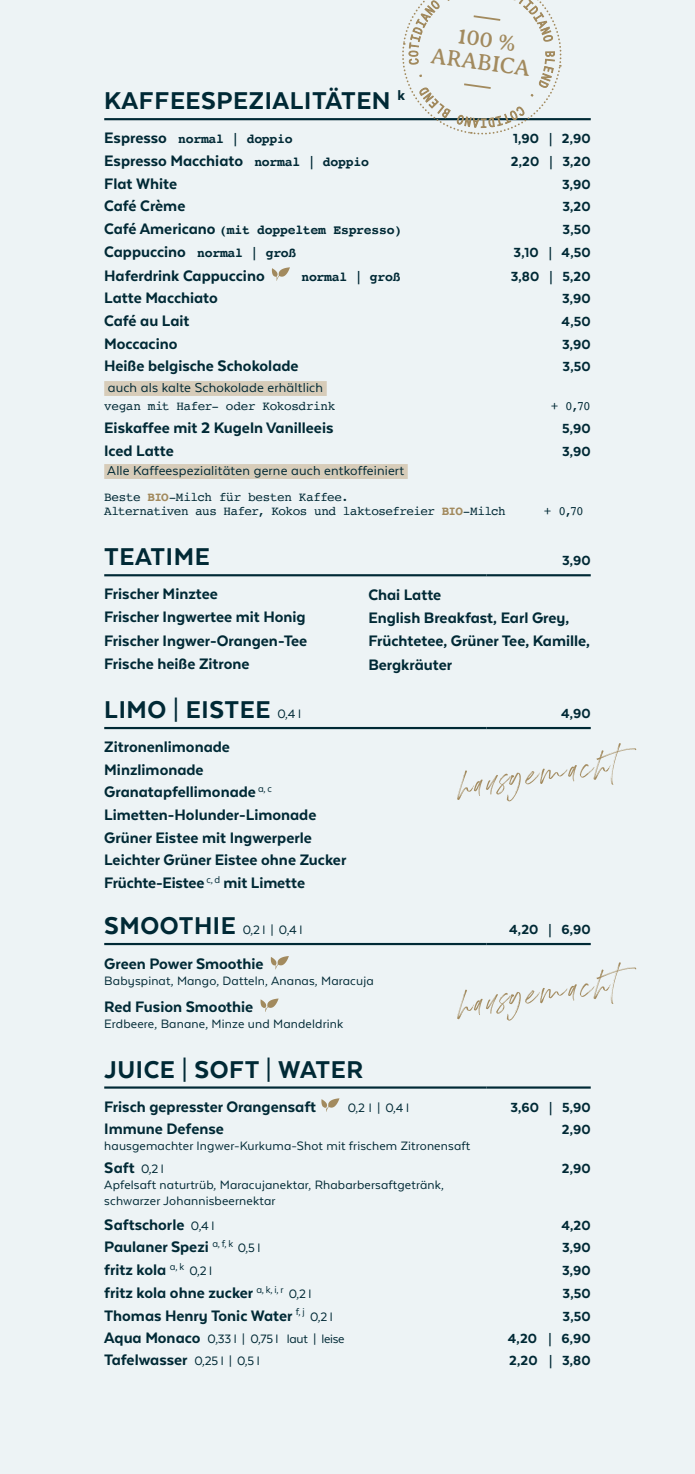
<style>
.page{position:relative;width:695px;height:1474px;background:#fff}
.page>*{position:absolute;margin:0;border:0;box-sizing:border-box;transform-origin:0 0}
.Hand_Detail{font:52.5px "Drama";color:#a28a5e}
.Head_Getränke{font:800 28px "Texta Alt";letter-spacing:.02em;color:#002935}
.t1{font:22.93px/22.9px "Averia Serif Libre";color:#a28a5e;text-align:center}
.Getränk{font:800 17.5px/23.6px "Texta Alt";color:#002935}
.Fließtext_XS{font:800 15.22px "Texta Alt";letter-spacing:.01em;color:#002935}
.Fließtext_XS-2{font:14.88px "Texta Alt";letter-spacing:.01em;color:#002935}
.Fließtext_XS-3{font:14px/15.8px "Texta Alt";letter-spacing:.01em;color:#002935}
.Getränk-2{font:14px "Texta Alt";letter-spacing:-.02em;color:#002935}
.Head_Getränke-2{font:14px "Texta Alt";color:#002935}
.Getränk-3{font:700 13.12px "Courier";letter-spacing:-.02em;color:#002935}
.Extra{font:12.6px/14px "Courier";letter-spacing:-.035em;color:#002935}
.s1{font-family:"Texta Alt";font-weight:800;font-size:17.5px}
.s2{font-family:"Courier";font-weight:700;font-size:13.12px}
.s3{font-weight:700;color:#a28a5e}
.s4{font-weight:400;font-size:29.75px}
.s5{font-weight:400;font-size:14px}
.s6{font-weight:800;font-size:28px}
.s7{font-weight:800;font-size:17.5px}
</style>
<div class="page">
<div style="left:0;top:0;width:694px;height:1473px;background:#edf3f5"></div>
<hr style="left:104px;top:118px;width:382px;height:2px;background:#002935">
<hr style="left:486px;top:118px;width:104px;height:2px;background:#002935">
<hr style="left:104px;top:574px;width:382px;height:2px;background:#002935">
<hr style="left:486px;top:574px;width:104px;height:2px;background:#002935">
<hr style="left:104px;top:727px;width:382px;height:2px;background:#002935">
<hr style="left:486px;top:727px;width:104px;height:2px;background:#002935">
<hr style="left:104px;top:943px;width:382px;height:2px;background:#002935">
<hr style="left:486px;top:943px;width:104px;height:2px;background:#002935">
<hr style="left:104px;top:1086px;width:382px;height:2px;background:#002935">
<hr style="left:486px;top:1086px;width:104px;height:2px;background:#002935">
<svg style="left:272px;top:267px;width:18px;height:14px"></svg>
<div style="left:104px;top:381px;width:223px;height:15px;background:#d7ccb9"></div>
<div style="left:104px;top:464px;width:303px;height:15px;background:#d7ccb9"></div>
<svg style="left:271px;top:956px;width:18px;height:13px"></svg>
<svg style="left:260px;top:998px;width:18px;height:13px"></svg>
<svg style="left:321px;top:1098px;width:18px;height:13px"></svg>
<svg style="left:399px;top:0;width:165px;height:135px"></svg>
<p class="t1" style="left:436px;top:21px;width:102px;rotate:8deg">100 %<br>ARABICA</p>
<p class="Head_Getränke" style="left:104px;top:86px;width:302px">KAFFEESPEZIALITÄTEN <sup>k</sup></p>
<p class="Getränk-3" style="left:104px;top:128px;width:190px"><span class="s1">Espresso</span> normal | doppio</p>
<p class="Fließtext_XS" style="left:513px;top:131px;width:79px">1,90 <span class="s2">|</span> 2,90</p>
<p class="Getränk" style="left:104px;top:148px;width:266px">Espresso Macchiato <span class="s2">normal | doppio</span></p>
<p class="Fließtext_XS" style="left:511px;top:153px;width:81px">2,20 <span class="s2">|</span> 3,20</p>
<p class="Getränk" style="left:104px;top:171px;width:74px">Flat White</p>
<p class="Fließtext_XS" style="left:562px;top:176px;width:30px">3,90</p>
<p class="Getränk" style="left:104px;top:194px;width:83px">Café Crème</p>
<p class="Fließtext_XS" style="left:562px;top:199px;width:30px">3,20</p>
<p class="Getränk-3" style="left:104px;top:219px;width:299px"><span class="s1">Café Americano</span> (mit doppeltem Espresso)</p>
<p class="Fließtext_XS" style="left:562px;top:221px;width:30px">3,50</p>
<p class="Getränk-3" style="left:104px;top:242px;width:194px"><span class="s1">Cappuccino</span> normal | groß</p>
<p class="Fließtext_XS" style="left:513px;top:244px;width:79px">3,10 <span class="s2">|</span> 4,50</p>
<p class="Getränk" style="left:104px;top:263px;width:162px">Haferdrink Cappuccino</p>
<p class="Getränk-3" style="left:301px;top:266px;width:101px">normal | groß</p>
<p class="Fließtext_XS" style="left:510px;top:268px;width:81px">3,80 <span class="s2">|</span> 5,20</p>
<p class="Getränk" style="left:104px;top:286px;width:115px">Latte Macchiato</p>
<p class="Fließtext_XS" style="left:562px;top:291px;width:30px">3,90</p>
<p class="Getränk" style="left:104px;top:309px;width:87px">Café au Lait</p>
<p class="Fließtext_XS" style="left:561px;top:313px;width:31px">4,50</p>
<p class="Getränk" style="left:104px;top:331px;width:75px">Moccacino</p>
<p class="Fließtext_XS" style="left:562px;top:336px;width:30px">3,90</p>
<p class="Getränk" style="left:104px;top:354px;width:196px">Heiße belgische Schokolade</p>
<p class="Fließtext_XS" style="left:562px;top:359px;width:30px">3,50</p>
<p class="Fließtext_XS-2" style="left:108px;top:380px;width:217px">auch als kalte Schokolade erhältlich</p>
<p class="Extra" style="left:104px;top:399px;width:233px">vegan mit Hafer- oder Kokosdrink</p>
<p class="Extra" style="left:550px;top:399px;width:41px">+ 0,70</p>
<p class="Getränk" style="left:104px;top:415px;width:231px">Eiskaffee mit 2 Kugeln Vanilleeis</p>
<p class="Fließtext_XS" style="left:562px;top:420px;width:30px">5,90</p>
<p class="Getränk" style="left:104px;top:438px;width:71px">Iced Latte</p>
<p class="Fließtext_XS" style="left:562px;top:443px;width:30px">3,90</p>
<p class="Fließtext_XS-2" style="left:107px;top:463px;width:298px">Alle Kaffeespezialitäten gerne auch entkoffeiniert</p>
<p class="Extra" style="left:104px;top:489px;width:403px">Beste <span class="s3">BIO</span>-Milch für besten Kaffee.<br>Alternativen aus Hafer, Kokos und laktosefreier <span class="s3">BIO</span>-Milch</p>
<p class="Extra" style="left:544px;top:503px;width:41px">+ 0,70</p>
<p class="Head_Getränke" style="left:104px;top:542px;width:107px">TEATIME</p>
<p class="Fließtext_XS" style="left:562px;top:553px;width:30px">3,90</p>
<p class="Getränk" style="left:104px;top:582px;width:115px">Frischer Minztee</p>
<p class="Getränk" style="left:104px;top:604px;width:203px">Frischer Ingwertee mit Honig</p>
<p class="Getränk" style="left:104px;top:628px;width:204px">Frischer Ingwer-Orangen-Tee</p>
<p class="Getränk" style="left:104px;top:652px;width:147px">Frische heiße Zitrone</p>
<p class="Head_Getränke" style="left:104px;top:695px;width:198px">LIMO <span class="s4">|</span> EISTEE <span class="s5">0,4 l</span></p>
<p class="Fließtext_XS" style="left:561px;top:705px;width:31px">4,90</p>
<p class="Getränk" style="left:104px;top:734px;width:127px">Zitronenlimonade</p>
<p class="Getränk" style="left:104px;top:757px;width:101px">Minzlimonade</p>
<p class="Getränk" style="left:104px;top:780px;width:169px">Granatapfellimonade <sup>a,</sup> <sup>c</sup></p>
<p class="Getränk" style="left:104px;top:802px;width:214px">Limetten-Holunder-Limonade</p>
<p class="Getränk" style="left:104px;top:825px;width:209px">Grüner Eistee mit Ingwerperle</p>
<p class="Getränk" style="left:104px;top:848px;width:243px">Leichter Grüner Eistee ohne Zucker</p>
<p class="Getränk" style="left:104px;top:870px;width:202px">Früchte-Eistee <sup>c,</sup> <sup>d</sup> mit Limette</p>
<p class="Head_Getränke-2" style="left:104px;top:922px;width:200px"><span class="s6">SMOOTHIE</span> 0,2 l | 0,4 l</p>
<p class="Fließtext_XS" style="left:509px;top:921px;width:83px">4,20 <span class="s2">|</span> 6,90</p>
<p class="Getränk" style="left:104px;top:952px;width:161px">Green Power Smoothie</p>
<p class="Fließtext_XS-3" style="left:104px;top:973px;width:271px">Babyspinat, Mango, Datteln, Ananas, Maracuja</p>
<p class="Getränk" style="left:104px;top:994px;width:151px">Red Fusion Smoothie</p>
<p class="Fließtext_XS-3" style="left:104px;top:1015px;width:240px">Erdbeere, Banane, Minze und Mandeldrink</p>
<p class="Head_Getränke" style="left:104px;top:1054px;width:260px">JUICE <span class="s4">|</span> SOFT <span class="s4">|</span> WATER</p>
<p class="Getränk" style="left:104px;top:1094px;width:213px">Frisch gepresster Orangensaft</p>
<p class="Getränk-2" style="left:347px;top:1100px;width:63px">0,2 l | 0,4 l</p>
<p class="Fließtext_XS" style="left:510px;top:1099px;width:82px">3,60 <span class="s2">|</span> 5,90</p>
<p class="Getränk" style="left:104px;top:1117px;width:121px">Immune Defense</p>
<p class="Fließtext_XS" style="left:562px;top:1121px;width:30px">2,90</p>
<p class="Fließtext_XS-3" style="left:104px;top:1137px;width:367px">hausgemachter Ingwer-Kurkuma-Shot mit frischem Zitronensaft</p>
<p class="Getränk" style="left:104px;top:1155px;width:61px">Saft <span class="s5">0,2 l</span></p>
<p class="Fließtext_XS" style="left:562px;top:1160px;width:30px">2,90</p>
<p class="Fließtext_XS-3" style="left:104px;top:1176px;width:341px">Apfelsaft naturtrüb, Maracujanektar, Rhabarbersaftgetränk, schwarzer Johannisbeernektar</p>
<p class="Getränk" style="left:104px;top:1212px;width:112px">Saftschorle <span class="s5">0,4 l</span></p>
<p class="Fließtext_XS" style="left:561px;top:1217px;width:31px">4,20</p>
<p class="Getränk" style="left:104px;top:1235px;width:158px">Paulaner Spezi <sup>a,</sup> <sup>f,</sup> <sup>k</sup> <span class="s5">0,5 l</span></p>
<p class="Fließtext_XS" style="left:562px;top:1239px;width:30px">3,90</p>
<p class="Getränk" style="left:104px;top:1257px;width:109px">fritz kola <sup>a,</sup> <sup>k</sup> <span class="s5">0,2 l</span></p>
<p class="Fließtext_XS" style="left:562px;top:1262px;width:30px">3,90</p>
<p class="Getränk" style="left:104px;top:1280px;width:209px">fritz kola ohne zucker <sup>a,</sup> <sup>k,</sup> <sup>i,</sup> <sup>r</sup> <span class="s5">0,2 l</span></p>
<p class="Fließtext_XS" style="left:562px;top:1285px;width:30px">3,50</p>
<p class="Getränk" style="left:104px;top:1303px;width:230px">Thomas Henry Tonic Water <sup>f,</sup> <sup>j</sup> <span class="s5">0,2 l</span></p>
<p class="Fließtext_XS" style="left:562px;top:1307px;width:30px">3,50</p>
<p class="Getränk-2" style="left:104px;top:1331px;width:242px"><span class="s7">Aqua Monaco</span> 0,33 l | 0,75 l laut | leise</p>
<p class="Fließtext_XS" style="left:507px;top:1330px;width:84px">4,20 <span class="s2">|</span> 6,90</p>
<p class="Getränk" style="left:104px;top:1347px;width:157px">Tafelwasser <span class="s5">0,25 l | 0,5 l</span></p>
<p class="Fließtext_XS" style="left:509px;top:1352px;width:83px">2,20 <span class="s2">|</span> 3,80</p>
<p class="Getränk" style="left:368px;top:582px;width:74px">Chai Latte</p>
<p class="Getränk" style="left:368px;top:605px;width:223px">English Breakfast, Earl Grey,<br>Früchtetee, Grüner Tee, Kamille,<br>Bergkräuter</p>
<p class="Hand_Detail" style="left:454px;top:757px;width:162px;rotate:-5deg">hausgemacht</p>
<p class="Hand_Detail" style="left:454px;top:976px;width:162px;rotate:-5deg">hausgemacht</p>
</div>
